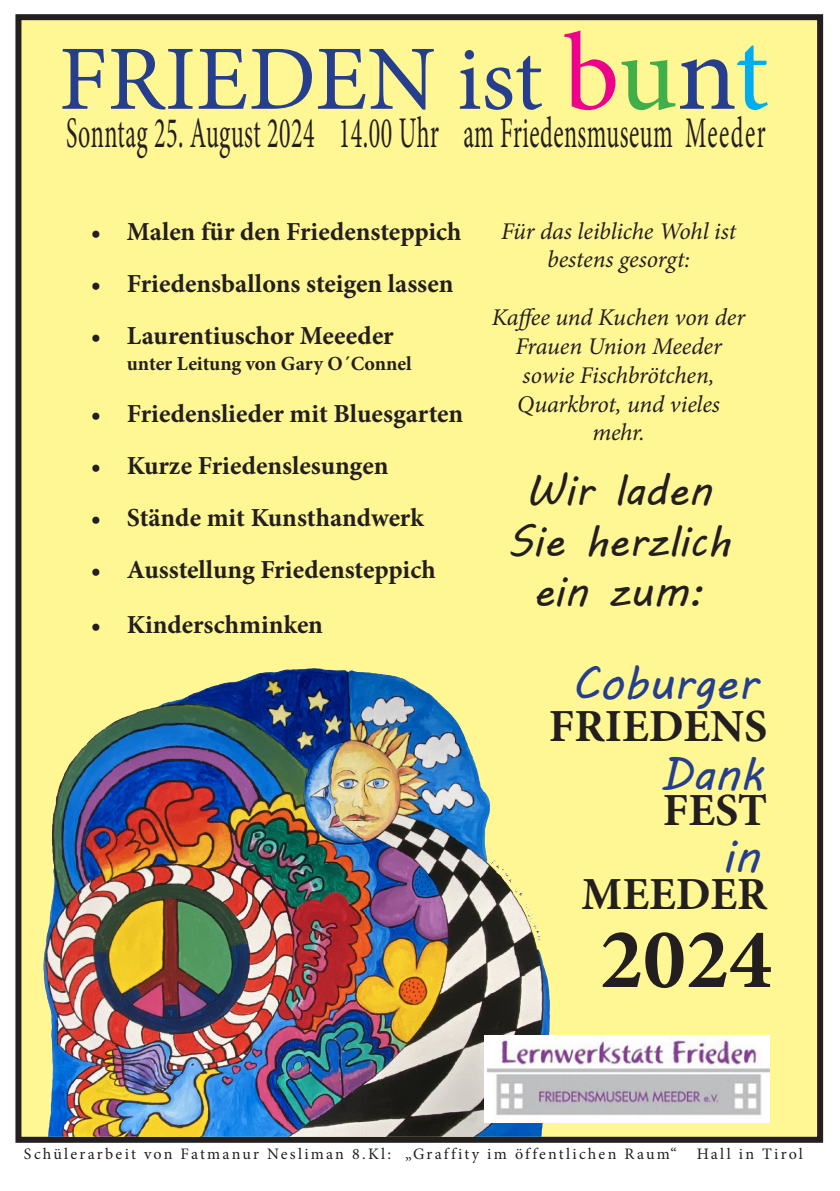
<style>
.page{position:relative;width:840px;height:1191px;background:#fff}
.page>*{position:absolute;margin:0;border:0;box-sizing:border-box;transform-origin:0 0}
.t1{font:92px "Minion Pro";color:#253f8e}
.t2{font:700 86px "Minion Pro";color:#231f20}
.t3{font:700 46px/84px "Minion Pro";color:#231f20;text-align:right}
.t4{font:46px "MV Boli";color:#253f8e}
.t5{font:43.8px "Minion Pro";letter-spacing:.02em;color:#231f20;scale:.55 1}
.t6{font:42px/50.4px "MV Boli";color:#231f20;text-align:center}
.t7{font:700 26px "Minion Pro";color:#231f20}
.t8{font:italic 24px/28.8px "Minion Pro";letter-spacing:-.01em;color:#231f20;text-align:center}
.t9{font:700 20px "Minion Pro";letter-spacing:-.005em;color:#231f20}
.t10{font:16px "Minion Pro";letter-spacing:.14em;color:#231f20}
.s1{font-size:110px;color:#ed028c}
.s2{font-size:110px;color:#40ae49}
.s3{font-size:110px}
.s4{font-size:110px;color:#00aeef}
</style>
<div class="page">
<img style="left:15px;top:14px;width:807px;height:1128px">
<img style="left:149px;top:668px;width:163px;height:40px">
<img style="left:484px;top:1035px;width:284px;height:87px">
<p class="t1" style="left:59px;top:18px;width:711px">FRIEDEN ist <span class="s1">b</span><span class="s2">u</span><span class="s3">n</span><span class="s4">t</span></p>
<p class="t5" style="left:66px;top:104px;width:1272px">Sonntag 25. August 2024 14.00 Uhr am Friedensmuseum Meeder</p>
<p class="t7" style="left:91px;top:213px;width:372px">• Malen für den Friedensteppich</p>
<p class="t7" style="left:91px;top:265px;width:364px">• Friedensballons steigen lassen</p>
<p class="t7" style="left:91px;top:317px;width:304px">• Laurentiuschor Meeeder</p>
<p class="t9" style="left:127px;top:350px;width:286px">unter Leitung von Gary O´Connel</p>
<p class="t7" style="left:91px;top:395px;width:374px">• Friedenslieder mit Bluesgarten</p>
<p class="t7" style="left:91px;top:447px;width:299px">• Kurze Friedenslesungen</p>
<p class="t7" style="left:91px;top:499px;width:334px">• Stände mit Kunsthandwerk</p>
<p class="t7" style="left:91px;top:551px;width:346px">• Ausstellung Friedensteppich</p>
<p class="t7" style="left:91px;top:606px;width:233px">• Kinderschminken</p>
<p class="t8" style="left:501px;top:216px;width:236px">Für das leibliche Wohl ist</p>
<p class="t8" style="left:547px;top:245px;width:144px">bestens gesorgt:</p>
<p class="t8" style="left:491px;top:303px;width:255px">Kaffee und Kuchen von der<br>Frauen Union Meeder</p>
<p class="t8" style="left:517px;top:360px;width:204px">sowie Fischbrötchen,<br>Quarkbrot, und vieles mehr.</p>
<p class="t6" style="left:507px;top:465px;width:224px">Wir laden<br>Sie herzlich ein zum:</p>
<p class="t4" style="left:571px;top:652px;width:187px">Coburger</p>
<p class="t3" style="left:548px;top:683px;width:220px">FRIEDENS<br>FEST<br>MEEDER</p>
<p class="t2" style="left:599px;top:899px;width:173px">2024</p>
<p class="t4" style="left:659px;top:743px;width:103px">Dank</p>
<p class="t4" style="left:722px;top:825px;width:39px">in</p>
<p class="t10" style="left:24px;top:1142px;width:780px">Schülerarbeit von Fatmanur Nesliman 8.Kl: „Graffity im öffentlichen Raum“ Hall in Tirol</p>
</div>
